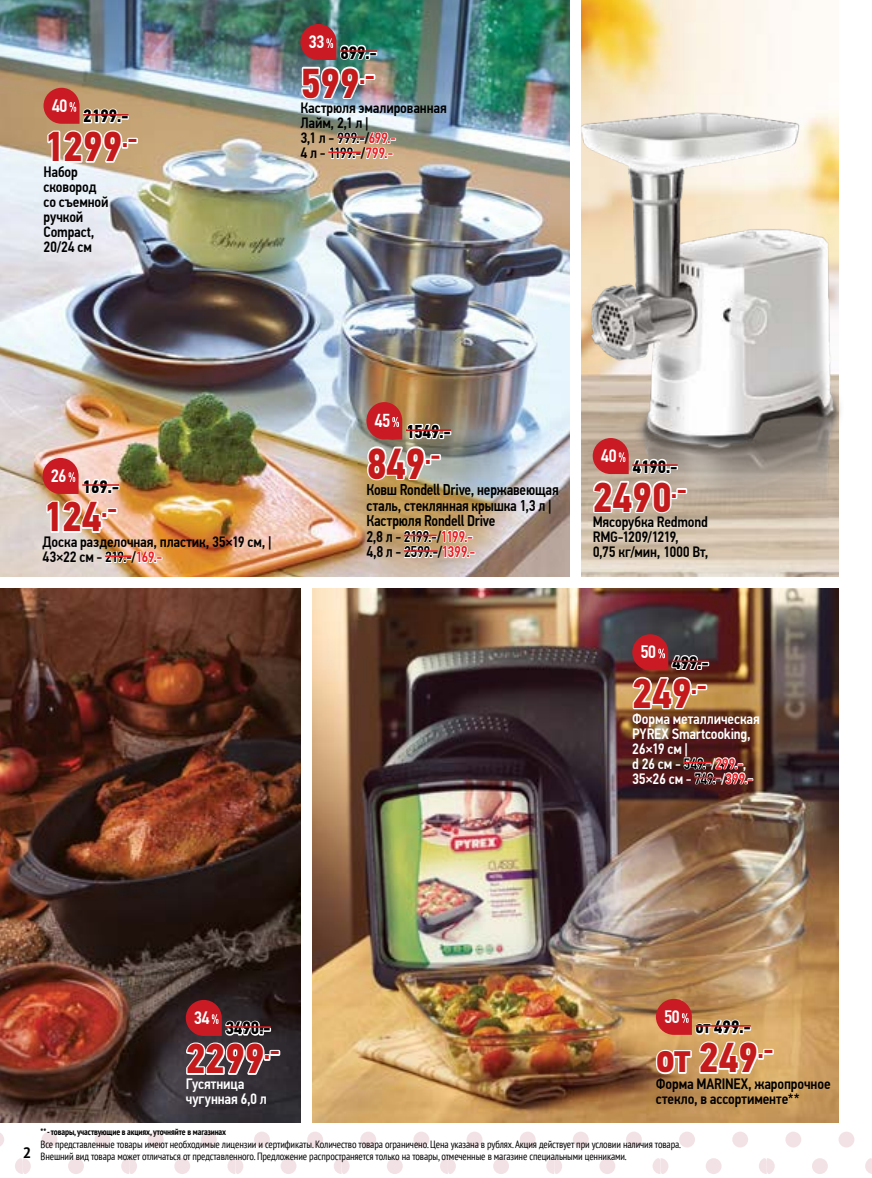
<style>
.page{position:relative;width:872px;height:1178px;background:#fff}
.page>*{position:absolute;margin:0;border:0;box-sizing:border-box;transform-origin:0 0}
.t1{font:700 43.65px "PF Din Text Cond Pro";color:#c51a1c;scale:.96 1}
.t2{font:700 42px "PF Din Text Cond Pro";letter-spacing:-.025em;color:#c51a1c}
.t3{font:700 18.75px "PF Din Text Cond Pro";color:#000;scale:.96 1}
.t4{font:500 18.75px "PF Din Text Cond Pro";color:#fff;scale:.96 1}
.t5{font:700 18px "PF Din Text Cond Pro";letter-spacing:-.025em;color:#000}
.t6{font:500 18px "PF Din Text Cond Pro";letter-spacing:-.05em;color:#fff}
.t7{font:500 15.6px/15.6px "PF Din Text Cond Pro";letter-spacing:-.015em;color:#000;scale:.96 1}
.t8{font:500 15px/15px "PF Din Text Cond Pro";letter-spacing:-.01em;color:#000}
.t9{font:500 15px/15px "PF Din Text Cond Pro";letter-spacing:-.01em;color:#fff}
.t10{font:condensed 10.5px/12px "PT Sans";letter-spacing:-.01em;color:#000}
.t11{font:700 condensed 9px "PT Sans";letter-spacing:-.01em;color:#000}
.s1{color:#eb1e26}
.s2{color:#000}
</style>
<div class="page">
<img style="left:312px;top:588px;width:526px;height:534px">
<img style="left:0;top:0;width:569px;height:576px">
<img style="left:581px;top:0;width:257px;height:576px">
<img style="left:0;top:588px;width:300px;height:535px">
<div style="left:838px;top:1131px;width:16px;height:16px;background:#f3e2e5;border-radius:50%"></div>
<div style="left:785px;top:1131px;width:16px;height:16px;background:#f3e2e5;border-radius:50%"></div>
<svg style="left:865px;top:1158px;width:7px;height:16px"></svg>
<div style="left:812px;top:1158px;width:16px;height:16px;background:#f3e2e5;border-radius:50%"></div>
<div style="left:732px;top:1131px;width:16px;height:16px;background:#f3e2e5;border-radius:50%"></div>
<div style="left:679px;top:1131px;width:16px;height:16px;background:#f3e2e5;border-radius:50%"></div>
<svg style="left:759px;top:1158px;width:15px;height:16px"></svg>
<div style="left:705px;top:1158px;width:16px;height:16px;background:#f3e2e5;border-radius:50%"></div>
<div style="left:626px;top:1131px;width:16px;height:16px;background:#f3e2e5;border-radius:50%"></div>
<div style="left:573px;top:1131px;width:16px;height:16px;background:#f3e2e5;border-radius:50%"></div>
<svg style="left:652px;top:1158px;width:16px;height:16px"></svg>
<div style="left:599px;top:1158px;width:16px;height:16px;background:#f3e2e5;border-radius:50%"></div>
<div style="left:519px;top:1131px;width:16px;height:16px;background:#f3e2e5;border-radius:50%"></div>
<div style="left:466px;top:1131px;width:16px;height:16px;background:#f3e2e5;border-radius:50%"></div>
<svg style="left:546px;top:1158px;width:16px;height:16px"></svg>
<div style="left:493px;top:1158px;width:16px;height:16px;background:#f3e2e5;border-radius:50%"></div>
<div style="left:413px;top:1131px;width:16px;height:16px;background:#f3e2e5;border-radius:50%"></div>
<div style="left:360px;top:1131px;width:16px;height:16px;background:#f3e2e5;border-radius:50%"></div>
<svg style="left:440px;top:1158px;width:16px;height:16px"></svg>
<div style="left:387px;top:1158px;width:16px;height:16px;background:#f3e2e5;border-radius:50%"></div>
<div style="left:307px;top:1131px;width:16px;height:16px;background:#f3e2e5;border-radius:50%"></div>
<div style="left:254px;top:1131px;width:16px;height:16px;background:#f3e2e5;border-radius:50%"></div>
<svg style="left:334px;top:1158px;width:16px;height:16px"></svg>
<div style="left:280px;top:1158px;width:16px;height:16px;background:#f3e2e5;border-radius:50%"></div>
<div style="left:201px;top:1131px;width:16px;height:16px;background:#f3e2e5;border-radius:50%"></div>
<div style="left:148px;top:1131px;width:16px;height:16px;background:#f3e2e5;border-radius:50%"></div>
<svg style="left:227px;top:1158px;width:16px;height:16px"></svg>
<div style="left:174px;top:1158px;width:16px;height:16px;background:#f3e2e5;border-radius:50%"></div>
<div style="left:95px;top:1131px;width:15px;height:16px;background:#f3e2e5;border-radius:50%"></div>
<div style="left:41px;top:1131px;width:16px;height:16px;background:#f3e2e5;border-radius:50%"></div>
<svg style="left:121px;top:1158px;width:16px;height:16px"></svg>
<div style="left:68px;top:1158px;width:16px;height:16px;background:#f3e2e5;border-radius:50%"></div>
<svg style="left:0;top:1133px;width:4px;height:13px"></svg>
<svg style="left:15px;top:1158px;width:16px;height:16px"></svg>
<div style="left:121px;top:142px;width:7px;height:7px;border:3px solid #fff"></div>
<div style="left:127px;top:138px;width:11px;height:6px;border:3px solid #fff"></div>
<div style="left:121px;top:115px;width:8px;height:5px;border:2px solid #fff"></div>
<hr style="left:83px;top:114px;width:45px;height:2px;background:#c51a1c">
<svg style="left:44px;top:88px;width:80px;height:76px"></svg>
<div style="left:107px;top:508px;width:11px;height:6px;border:3px solid #fff"></div>
<hr style="left:82px;top:484px;width:37px;height:2px;background:#c51a1c">
<svg style="left:104px;top:550px;width:59px;height:14px"></svg>
<svg style="left:43px;top:458px;width:69px;height:76px"></svg>
<hr style="left:340px;top:50px;width:37px;height:2px;background:#c51a1c">
<hr style="left:328px;top:152px;width:33px;height:1px;background:#eb1e26">
<svg style="left:329px;top:131px;width:67px;height:29px"></svg>
<img style="left:300px;top:24px;width:70px;height:77px">
<svg style="left:402px;top:529px;width:73px;height:30px"></svg>
<img style="left:365px;top:402px;width:86px;height:80px">
<svg style="left:683px;top:756px;width:70px;height:29px"></svg>
<svg style="left:631px;top:634px;width:78px;height:77px"></svg>
<div style="left:757px;top:1053px;width:7px;height:7px;border:3px solid #fff"></div>
<div style="left:763px;top:1049px;width:11px;height:6px;border:3px solid #fff"></div>
<svg style="left:654px;top:999px;width:105px;height:77px"></svg>
<div style="left:264px;top:1054px;width:6px;height:7px;border:3px solid #fff"></div>
<div style="left:269px;top:1050px;width:11px;height:6px;border:3px solid #fff"></div>
<div style="left:263px;top:1027px;width:8px;height:5px;border:2px solid #fff"></div>
<hr style="left:225px;top:1026px;width:46px;height:2px;background:#c51a1c">
<svg style="left:184px;top:1000px;width:82px;height:76px"></svg>
<img style="left:581px;top:109px;width:260px;height:389px">
<div style="left:670px;top:492px;width:7px;height:7px;border:3px solid #fff"></div>
<div style="left:676px;top:488px;width:11px;height:6px;border:3px solid #fff"></div>
<div style="left:670px;top:465px;width:8px;height:5px;border:2px solid #fff"></div>
<hr style="left:632px;top:464px;width:45px;height:2px;background:#c51a1c">
<svg style="left:591px;top:438px;width:82px;height:77px"></svg>
<h3 class="t6" style="left:52px;top:95px;width:17px">40</h3>
<h3 class="t5" style="left:83px;top:105px;width:47px">2199.-</h3>
<h2 class="t2" style="left:44px;top:121px;width:96px">1299<sup>.-</sup></h2>
<h3 class="t8" style="left:44px;top:164px;width:67px">Набор сковород со съемной ручкой<br>Compact,<br>20/24 см</h3>
<h3 class="t6" style="left:308px;top:31px;width:17px">33</h3>
<h3 class="t5" style="left:340px;top:41px;width:38px">899.-</h3>
<h2 class="t2" style="left:300px;top:58px;width:76px">599<sup>.-</sup></h2>
<h3 class="t8" style="left:300px;top:101px;width:148px">Кастрюля эмалированная<br>Лайм, 2,1 л |<br>3,1 л - 999.-/<span class="s1">699.-<br></span>4 л - 1199.-/<span class="s1">799.-</span></h3>
<h3 class="t6" style="left:51px;top:465px;width:17px">26</h3>
<h3 class="t5" style="left:82px;top:475px;width:38px">169.-</h3>
<h2 class="t2" style="left:43px;top:491px;width:76px">124<sup>.-</sup></h2>
<h3 class="t8" style="left:43px;top:535px;width:230px">Доска разделочная, пластик, 35×19 см, |<br>43×22 см - 219.-/<span class="s1">169.-</span></h3>
<h3 class="t4" style="left:374px;top:409px;width:18px">45</h3>
<h3 class="t3" style="left:406px;top:420px;width:48px">1549.-</h3>
<h1 class="t1" style="left:366px;top:437px;width:79px">849<sup>.-</sup></h1>
<h3 class="t7" style="left:366px;top:482px;width:202px">Ковш Rondell Drive, нержавеющая сталь, стеклянная крышка 1,3 л |<br>Кастрюля Rondell Drive<br>2,8 л - 2199.-/<span class="s1">1199.-<br></span>4,8 л - 2599.-/<span class="s1">1399.-</span></h3>
<h3 class="t6" style="left:601px;top:445px;width:17px">40</h3>
<h3 class="t5" style="left:632px;top:455px;width:47px">4190.-</h3>
<h2 class="t2" style="left:592px;top:472px;width:96px">2490<sup>.-</sup></h2>
<h3 class="t8" style="left:592px;top:515px;width:117px">Мясорубка Redmond<br>RMG-1209/1219,<br>0,75 кг/мин, 1000 Вт,</h3>
<h3 class="t6" style="left:640px;top:641px;width:17px">50</h3>
<h3 class="t5" style="left:672px;top:652px;width:38px">499.-</h3>
<h2 class="t2" style="left:632px;top:668px;width:76px">249<sup>.-</sup></h2>
<h3 class="t9" style="left:632px;top:711px;width:129px">Форма металлическая<br>PYREX Smartcooking,<br>26×19 см |<br>d 26 см - <span class="s2">549.-</span>/<span class="s1">299.-</span>,<br>35×26 см - <span class="s2">749.-</span>/<span class="s1">399.-</span></h3>
<h3 class="t6" style="left:194px;top:1007px;width:17px">34</h3>
<h3 class="t5" style="left:225px;top:1017px;width:47px">3490.-</h3>
<h3 class="t6" style="left:664px;top:1006px;width:17px">50</h3>
<h3 class="t5" style="left:695px;top:1016px;width:57px">от 499.-</h3>
<h2 class="t2" style="left:186px;top:1033px;width:96px">2299<sup>.-</sup></h2>
<h2 class="t2" style="left:656px;top:1032px;width:119px">от 249<sup>.-</sup></h2>
<h3 class="t9" style="left:186px;top:1076px;width:83px">Гусятница чугунная 6,0 л</h3>
<h3 class="t8" style="left:656px;top:1076px;width:176px">Форма MARINEX, жаропрочное стекло, в ассортименте**</h3>
<p class="t11" style="left:40px;top:1126px;width:187px">** - товары, участвующие в акциях, уточняйте в магазинах</p>
<p class="t10" style="left:23px;top:1138px;width:659px;text-indent:18px">Все представленные товары имеют необходимые лицензии и сертификаты. Количество товара ограничено. Цена указана в рублях. Акция действует при условии наличия товара.<br><sup>2</sup> Внешний вид товара может отличаться от представленного. Предложение распространяется только на товары, отмеченные в магазине специальными ценниками.</p>
</div>
